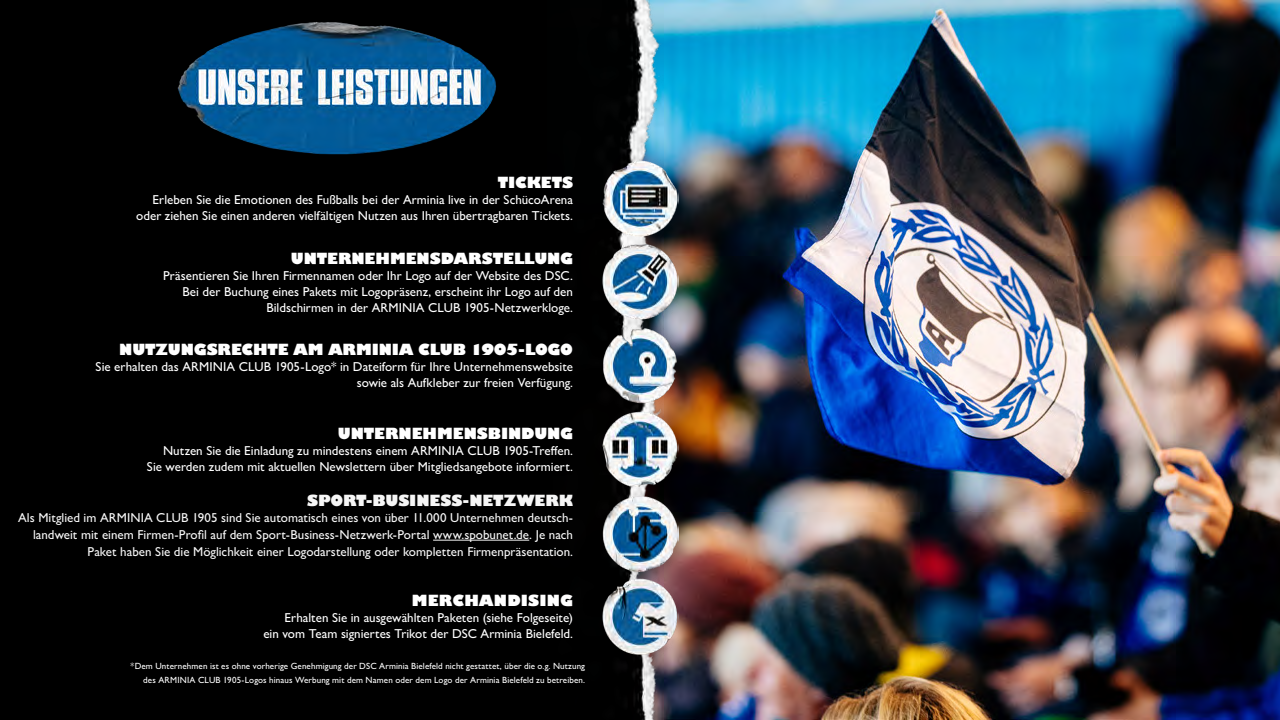
<style>
.page{position:relative;width:1280px;height:720px;background:#fff}
.page>*{position:absolute;margin:0;border:0;box-sizing:border-box;transform-origin:0 0}
.t1{font:800 15px "Gill Sans";letter-spacing:-.005em;color:#fff}
.t2{font:800 15px "Gill Sans";letter-spacing:-.005em;color:#f6f6f6}
.t3{font:500 13px/16px "Gill Sans MT Pro";color:#fff;text-align:right}
.t4{font:500 13px/17px "Gill Sans MT Pro";color:#f6f6f6;text-align:right}
.t5{font:500 9px/14px "Gill Sans MT Pro";letter-spacing:.01em;color:#fff;text-align:right}
</style>
<div class="page">
<img style="left:1043px;top:0;width:237px;height:720px">
<div style="left:0;top:0;width:546px;height:720px;background:#000"></div>
<img style="left:520px;top:0;width:523px;height:720px">
<hr style="left:433px;top:540px;width:96px;height:1px;background:#f6f6f6">
<img style="left:177px;top:22px;width:320px;height:133px">
<img style="left:601px;top:159px;width:78px;height:78px">
<img style="left:601px;top:243px;width:78px;height:78px">
<img style="left:601px;top:327px;width:78px;height:78px">
<img style="left:601px;top:410px;width:78px;height:78px">
<img style="left:601px;top:494px;width:78px;height:78px">
<img style="left:601px;top:578px;width:78px;height:78px">
<p class="t1" style="left:498px;top:173px;width:77px">TICKETS</p>
<p class="t3" style="left:136px;top:191px;width:438px">Erleben Sie die Emotionen des Fußballs bei der Arminia live in der SchücoArena oder ziehen Sie einen anderen vielfältigen Nutzen aus Ihren übertragbaren Tickets.</p>
<p class="t1" style="left:291px;top:249px;width:284px">UNTERNEHMENSDARSTELLUNG</p>
<p class="t3" style="left:163px;top:267px;width:411px">Präsentieren Sie Ihren Firmennamen oder Ihr Logo auf der Website des DSC.<br>Bei der Buchung eines Pakets mit Logopräsenz, erscheint ihr Logo auf den<br>Bildschirmen in der ARMINIA CLUB 1905-Netzwerkloge.</p>
<p class="t1" style="left:119px;top:340px;width:455px">NUTZUNGSRECHTE AM ARMINIA CLUB 1905-LOGO</p>
<p class="t3" style="left:96px;top:359px;width:479px">Sie erhalten das ARMINIA CLUB 1905-Logo* in Dateiform für Ihre Unternehmenswebsite sowie als Aufkleber zur freien Verfügung.</p>
<p class="t1" style="left:338px;top:424px;width:237px">UNTERNEHMENSBINDUNG</p>
<p class="t3" style="left:147px;top:442px;width:428px">Nutzen Sie die Einladung zu mindestens einem ARMINIA CLUB 1905-Treffen.<br>Sie werden zudem mit aktuellen Newslettern über Mitgliedsangebote informiert.</p>
<p class="t2" style="left:307px;top:491px;width:267px">SPORT-BUSINESS-NETZWERK</p>
<p class="t4" style="left:18px;top:509px;width:556px">Als Mitglied im ARMINIA CLUB 1905 sind Sie automatisch eines von über 11.000 Unternehmen deutsch&shy;landweit mit einem Firmen-Profil auf dem Sport-Business-Netzwerk-Portal www.spobunet.de. Je nach<br>Paket haben Sie die Möglichkeit einer Logodarstellung oder kompletten Firmenpräsentation.</p>
<p class="t1" style="left:412px;top:591px;width:163px">MERCHANDISING</p>
<p class="t3" style="left:263px;top:610px;width:311px">Erhalten Sie in ausgewählten Paketen (siehe Folgeseite)<br>ein vom Team signiertes Trikot der DSC Arminia Bielefeld.</p>
<p class="t5" style="left:131px;top:659px;width:456px">*Dem Unternehmen ist es ohne vorherige Genehmigung der DSC Arminia Bielefeld nicht gestattet, über die o.g. Nutzung des ARMINIA CLUB 1905-Logos hinaus Werbung mit dem Namen oder dem Logo der Arminia Bielefeld zu betreiben.</p>
</div>
